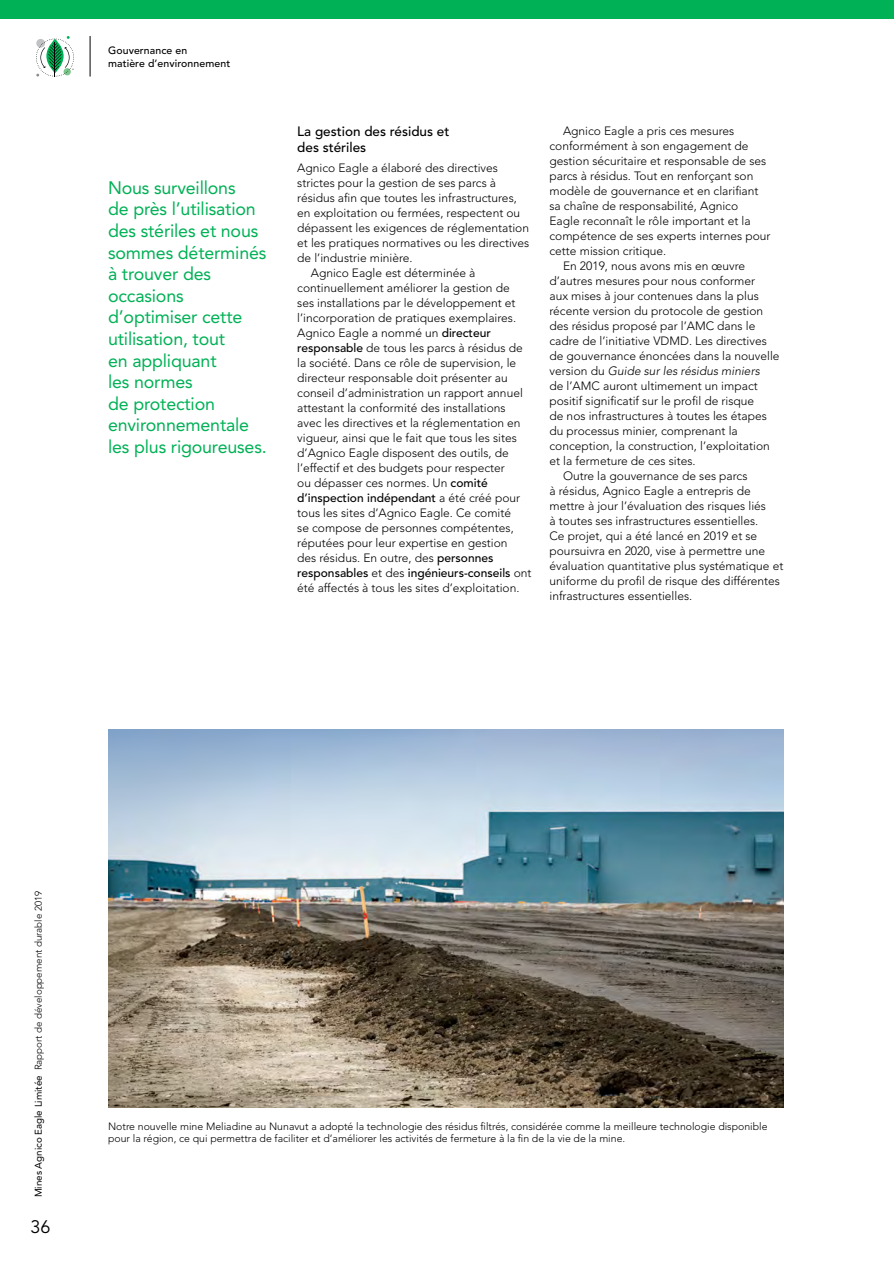
<style>
.page{position:relative;width:894px;height:1263px;background:#fff}
.page>*{position:absolute;margin:0;border:0;box-sizing:border-box;transform-origin:0 0}
.t1{font:18px/21.6px "Avenir LT Std";letter-spacing:-.01em;color:#00b156}
.t2{font:18px "Avenir LT Std";color:#000}
.Subhead_L1_-_Medium{font:500 13.5px/16.2px "Avenir LT Std";color:#000}
.Body_FR_-_Light_8_10{font:300 12px/15px "Avenir LT Std";color:#000}
.Mouse_Type_-_Book_6{font:300 10.5px/12.6px "Avenir LT Std";color:#000}
.t3{font:500 10.5px/12.6px "Avenir LT Std";letter-spacing:.01em;color:#000}
.t4{font:300 9.75px "Avenir LT Std";color:#000}
.s1{font-weight:500}
.s2{font-style:italic}
.s3{font-weight:400}
</style>
<div class="page">
<svg style="left:36px;top:36px;width:38px;height:40px"></svg>
<div style="left:0;top:0;width:893px;height:18px;background:#00b156"></div>
<img style="left:108px;top:729px;width:675px;height:378px">
<hr style="left:90px;top:36px;width:1px;height:41px;background:#000">
<p class="t3" style="left:108px;top:44px;width:124px">Gouvernance en<br>matière d’environnement</p>
<p class="t1" style="left:108px;top:177px;width:160px">Nous surveillons<br>de près l’utilisation des stériles et nous sommes déterminés à trouver des occasions d’optimiser cette utilisation, tout<br>en appliquant<br>les normes<br>de protection environnementale les plus rigoureuses.</p>
<p class="Subhead_L1_-_Medium" style="left:297px;top:124px;width:154px">La gestion des résidus et des stériles</p>
<p class="Body_FR_-_Light_8_10" style="left:297px;top:160px;width:233px">Agnico Eagle a élaboré des directives strictes pour la gestion de ses parcs à résidus afin que toutes les infrastructures, en exploitation ou fermées, respectent ou dépassent les exigences de réglementation et les pratiques normatives ou les directives de l’industrie minière.</p>
<p class="Body_FR_-_Light_8_10" style="left:297px;top:265px;width:235px;text-indent:14px">Agnico Eagle est déterminée à continuellement améliorer la gestion de<br>ses installations par le développement et l’incorporation de pratiques exemplaires.<br>Agnico Eagle a nommé un <span class="s1">directeur responsable</span> de tous les parcs à résidus de la société. Dans ce rôle de supervision, le directeur responsable doit présenter au conseil d’administration un rapport annuel attestant la conformité des installations avec les directives et la réglementation en vigueur, ainsi que le fait que tous les sites d’Agnico Eagle disposent des outils, de l’effectif et des budgets pour respecter<br>ou dépasser ces normes. Un <span class="s1">comité d’inspection indépendant</span> a été créé pour tous les sites d’Agnico Eagle. Ce comité<br>se compose de personnes compétentes, réputées pour leur expertise en gestion<br>des résidus. En outre, des <span class="s1">personnes responsables</span> et des <span class="s1">ingénieurs-conseils</span> ont été affectés à tous les sites d’exploitation.</p>
<p class="Body_FR_-_Light_8_10" style="left:549px;top:123px;width:222px;text-indent:14px">Agnico Eagle a pris ces mesures conformément à son engagement de gestion sécuritaire et responsable de ses parcs à résidus. Tout en renforçant son modèle de gouvernance et en clarifiant sa chaîne de responsabilité, Agnico Eagle reconnaît le rôle important et la compétence de ses experts internes pour cette mission critique.</p>
<p class="Body_FR_-_Light_8_10" style="left:549px;top:258px;width:231px;text-indent:14px">En 2019, nous avons mis en œuvre d’autres mesures pour nous conformer<br>aux mises à jour contenues dans la plus récente version du protocole de gestion des résidus proposé par l’AMC dans le cadre de l’initiative VDMD. Les directives de gouvernance énoncées dans la nouvelle version du <span class="s2">Guide sur les résidus miniers<br></span>de l’AMC auront ultimement un impact positif significatif sur le profil de risque<br>de nos infrastructures à toutes les étapes du processus minier, comprenant la conception, la construction, l’exploitation et la fermeture de ces sites.</p>
<p class="Body_FR_-_Light_8_10" style="left:549px;top:468px;width:235px;text-indent:14px">Outre la gouvernance de ses parcs<br>à résidus, Agnico Eagle a entrepris de mettre à jour l’évaluation des risques liés<br>à toutes ses infrastructures essentielles.<br>Ce projet, qui a été lancé en 2019 et se poursuivra en 2020, vise à permettre une évaluation quantitative plus systématique et uniforme du profil de risque des différentes infrastructures essentielles.</p>
<p class="t4" style="left:33px;top:1197px;width:308px;rotate:-90deg"><span class="s3">Mines Agnico Eagle Limitée</span> Rapport de développement durable 2019</p>
<h1 class="t2" style="left:31px;top:1216px;width:21px">36</h1>
<p class="Mouse_Type_-_Book_6" style="left:108px;top:1119px;width:660px">Notre nouvelle mine Meliadine au Nunavut a adopté la technologie des résidus filtrés, considérée comme la meilleure technologie disponible pour la région, ce qui permettra de faciliter et d’améliorer les activités de fermeture à la fin de la vie de la mine.</p>
</div>
